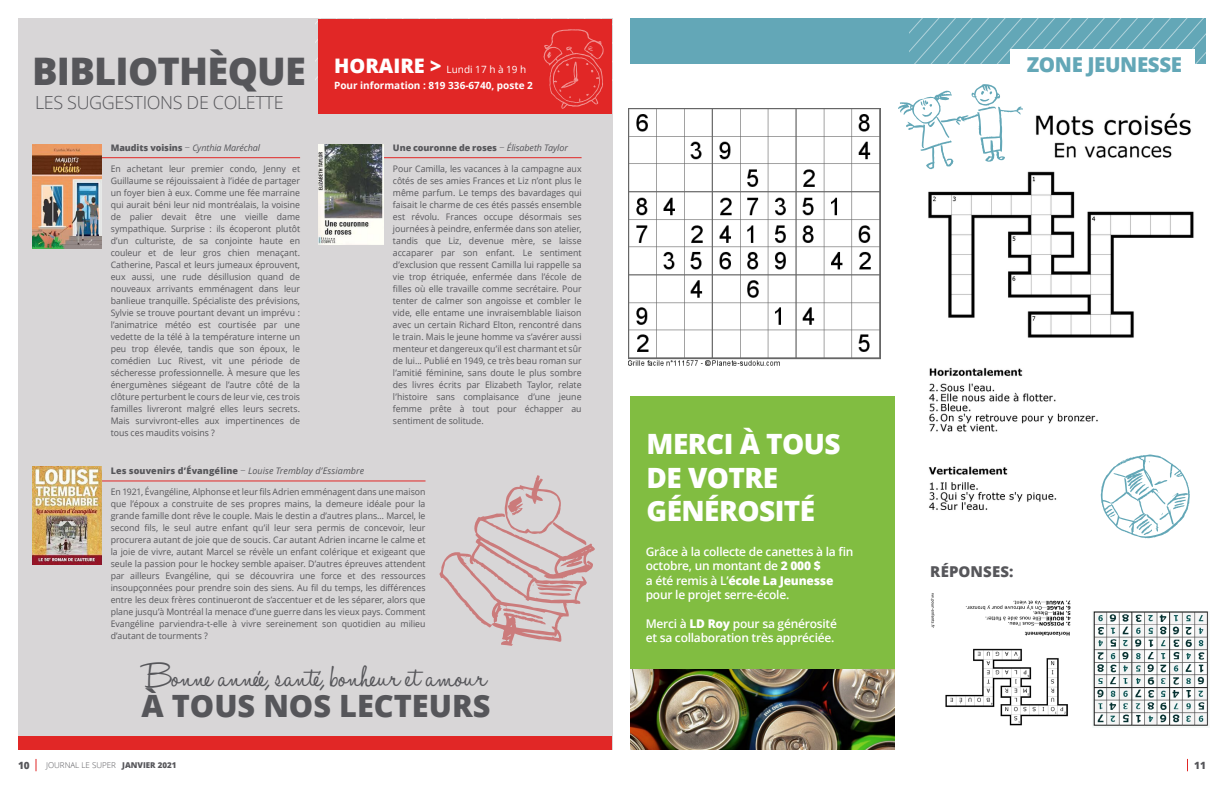
<style>
.page{position:relative;width:1224px;height:792px;background:#fff}
.page>*{position:absolute;margin:0;border:0;box-sizing:border-box;transform-origin:0 0}
.t1{font:38.4px "Halo Handletter";color:#56565a}
.t2{font:800 38px "Open Sans";letter-spacing:-.02em;color:#56565a}
.t3{font:800 30.7px "Open Sans";color:#56565a}
.t4{font:800 28px/33.6px "Open Sans";letter-spacing:-.02em;color:#fff}
.t5{font:800 20.5px "Open Sans";letter-spacing:-.02em;color:#63a7b7}
.t6{font:300 18px "Open Sans";letter-spacing:-.02em;color:#56565a}
.t7{font:800 15px "Open Sans";letter-spacing:.01em;color:#56565a}
.t8{font:600 12px/14.4px "Open Sans";letter-spacing:-.02em;color:#fff}
.t9{font:700 10px/16.5px "Open Sans";color:#fff}
.t10{font:800 10px "Open Sans";color:#56565a}
.t11{font:9px/12px "Open Sans";color:#56565a;text-align:justify}
.t12{font:italic 9px "Open Sans";color:#56565a}
.t13{font:800 9px "Open Sans";letter-spacing:-.005em;color:#56565a}
.t14{font:300 8px "Open Sans";color:#56565a}
.s1{font-weight:800;font-size:20px}
.s2{font-weight:400}
.s3{font-family:"Roboto";font-weight:300}
.s4{font-weight:400;font-style:italic}
.s5{font-weight:800;font-style:normal}
.s6{font-family:"Roboto";font-weight:300;font-style:normal}
.s7{font-weight:800}
</style>
<div class="page">
<div style="left:630px;top:18px;width:576px;height:46px;background:#63a7b7"></div>
<img style="left:930px;top:593px;width:141px;height:133px">
<img style="left:1093px;top:612px;width:116px;height:115px">
<img style="left:928px;top:171px;width:266px;height:339px">
<img style="left:629px;top:109px;width:251px;height:257px">
<div style="left:18px;top:18px;width:594px;height:732px;background:#d8d6d7"></div>
<div style="left:319px;top:19px;width:293px;height:95px;background:#e12726"></div>
<svg style="left:315px;top:18px;width:289px;height:91px"></svg>
<hr style="left:76px;top:157px;width:224px;height:1px;background:#e12726">
<img style="left:32px;top:144px;width:70px;height:105px">
<hr style="left:67px;top:480px;width:359px;height:1px;background:#e12726">
<img style="left:32px;top:466px;width:70px;height:99px">
<hr style="left:382px;top:157px;width:200px;height:1px;background:#e12726">
<img style="left:319px;top:144px;width:65px;height:100px">
<div style="left:18px;top:736px;width:594px;height:14px;background:#e12726"></div>
<svg style="left:439px;top:475px;width:156px;height:171px"></svg>
<svg style="left:1101px;top:454px;width:89px;height:85px"></svg>
<div style="left:630px;top:396px;width:265px;height:354px;background:#81bd41"></div>
<img style="left:630px;top:669px;width:265px;height:81px">
<svg style="left:898px;top:19px;width:308px;height:151px"></svg>
<svg style="left:36px;top:759px;width:1px;height:12px"></svg>
<svg style="left:1187px;top:759px;width:1px;height:12px"></svg>
<h2 class="t2" style="left:32px;top:43px;width:275px">BIBLIOTHÈQUE</h2>
<h3 class="t6" style="left:35px;top:90px;width:250px">LES SUGGESTIONS DE COLETTE</h3>
<p class="t9" style="left:334px;top:61px;width:200px"><span class="s1">HORAIRE &gt;</span> <span class="s2">Lundi 17 h à 19 h<br></span>Pour information : 819 336-6740, poste 2</p>
<p class="t13" style="left:393px;top:141px;width:177px">Une couronne de roses <span class="s3">–</span> <span class="s4">Élisabeth Taylor</span></p>
<p class="t11" style="left:393px;top:163px;width:190px">Pour Camilla, les vacances à la campagne aux côtés de ses amies Frances et Liz n’ont plus le même parfum. Le temps des bavardages qui faisait le charme de ces étés passés ensemble est révolu. Frances occupe désormais ses journées à peindre, enfermée dans son atelier, tandis que Liz, devenue mère, se laisse accaparer par son enfant. Le sentiment d’exclusion que ressent Camilla lui rappelle sa vie trop étriquée, enfermée dans l’école de filles où elle travaille comme secrétaire. Pour tenter de calmer son angoisse et combler le vide, elle entame une invraisemblable liaison avec un certain Richard Elton, rencontré dans le train. Mais le jeune homme va s’avérer aussi menteur et dangereux qu’il est charmant et sûr de lui... Publié en 1949, ce très beau roman sur l’amitié féminine, sans doute le plus sombre des livres écrits par Elizabeth Taylor, relate l’histoire sans complaisance d’une jeune femme prête à tout pour échapper au sentiment de solitude.</p>
<p class="t12" style="left:111px;top:142px;width:151px"><span class="s5">Maudits voisins</span> <span class="s6">–</span> Cynthia Maréchal</p>
<p class="t11" style="left:111px;top:163px;width:191px">En achetant leur premier condo, Jenny et Guillaume se réjouissaient à l’idée de partager un foyer bien à eux. Comme une fée marraine qui aurait béni leur nid montréalais, la voisine de palier devait être une vieille dame sympathique. Surprise : ils écoperont plutôt d’un culturiste, de sa conjointe haute en couleur et de leur gros chien menaçant.<br>Catherine, Pascal et leurs jumeaux éprouvent, eux aussi, une rude désillusion quand de nouveaux arrivants emménagent dans leur banlieue tranquille. Spécialiste des prévisions, Sylvie se trouve pourtant devant un imprévu : l’animatrice météo est courtisée par une vedette de la télé à la température interne un peu trop élevée, tandis que son époux, le comédien Luc Rivest, vit une période de sécheresse professionnelle. À mesure que les énergumènes siégeant de l’autre côté de la clôture perturbent le cours de leur vie, ces trois familles livreront malgré elles leurs secrets.<br>Mais survivront-elles aux impertinences de tous ces maudits voisins ?</p>
<p class="t12" style="left:111px;top:464px;width:255px"><span class="s5">Les souvenirs d’Évangéline</span> <span class="s6">–</span> Louise Tremblay d’Essiambre</p>
<p class="t11" style="left:111px;top:485px;width:316px">En 1921, Évangéline, Alphonse et leur fils Adrien emménagent dans une maison que l’époux a construite de ses propres mains, la demeure idéale pour la grande famille dont rêve le couple. Mais le destin a d’autres plans… Marcel, le second fils, le seul autre enfant qu’il leur sera permis de concevoir, leur procurera autant de joie que de soucis. Car autant Adrien incarne le calme et la joie de vivre, autant Marcel se révèle un enfant colérique et exigeant que seule la passion pour le hockey semble apaiser. D’autres épreuves attendent par ailleurs Evangéline, qui se découvrira une force et des ressources insoupçonnées pour prendre soin des siens. Au fil du temps, les différences entre les deux frères continueront de s’accentuer et de les séparer, alors que plane jusqu’à Montréal la menace d’une guerre dans les vieux pays. Comment Evangéline parviendra-t-elle à vivre sereinement son quotidien au milieu d’autant de tourments ?</p>
<h1 class="t1" style="left:145px;top:656px;width:343px">Bonne année, santé, bonheur et amour</h1>
<h3 class="t3" style="left:142px;top:683px;width:351px">À TOUS NOS LECTEURS</h3>
<h3 class="t4" style="left:647px;top:426px;width:195px">MERCI À TOUS<br>DE VOTRE<br>GÉNÉROSITÉ</h3>
<h3 class="t8" style="left:646px;top:544px;width:209px">Grâce à la collecte de canettes à la fin octobre, un montant de <span class="s7">2 000 $<br></span>a été remis à L’<span class="s7">école La Jeunesse </span>pour le projet serre-école.</h3>
<h3 class="t8" style="left:646px;top:616px;width:193px">Merci à <span class="s7">LD Roy</span> pour sa générosité et sa collaboration très appréciée.</h3>
<h3 class="t5" style="left:1027px;top:49px;width:157px">ZONE JEUNESSE</h3>
<h3 class="t7" style="left:930px;top:560px;width:85px">RÉPONSES:</h3>
<p class="t10" style="left:18px;top:758px;width:13px">10</p>
<p class="t14" style="left:46px;top:760px;width:132px">JOURNAL LE SUPER <span class="s7">JANVIER 2021</span></p>
<p class="t10" style="left:1194px;top:758px;width:13px">11</p>
</div>
